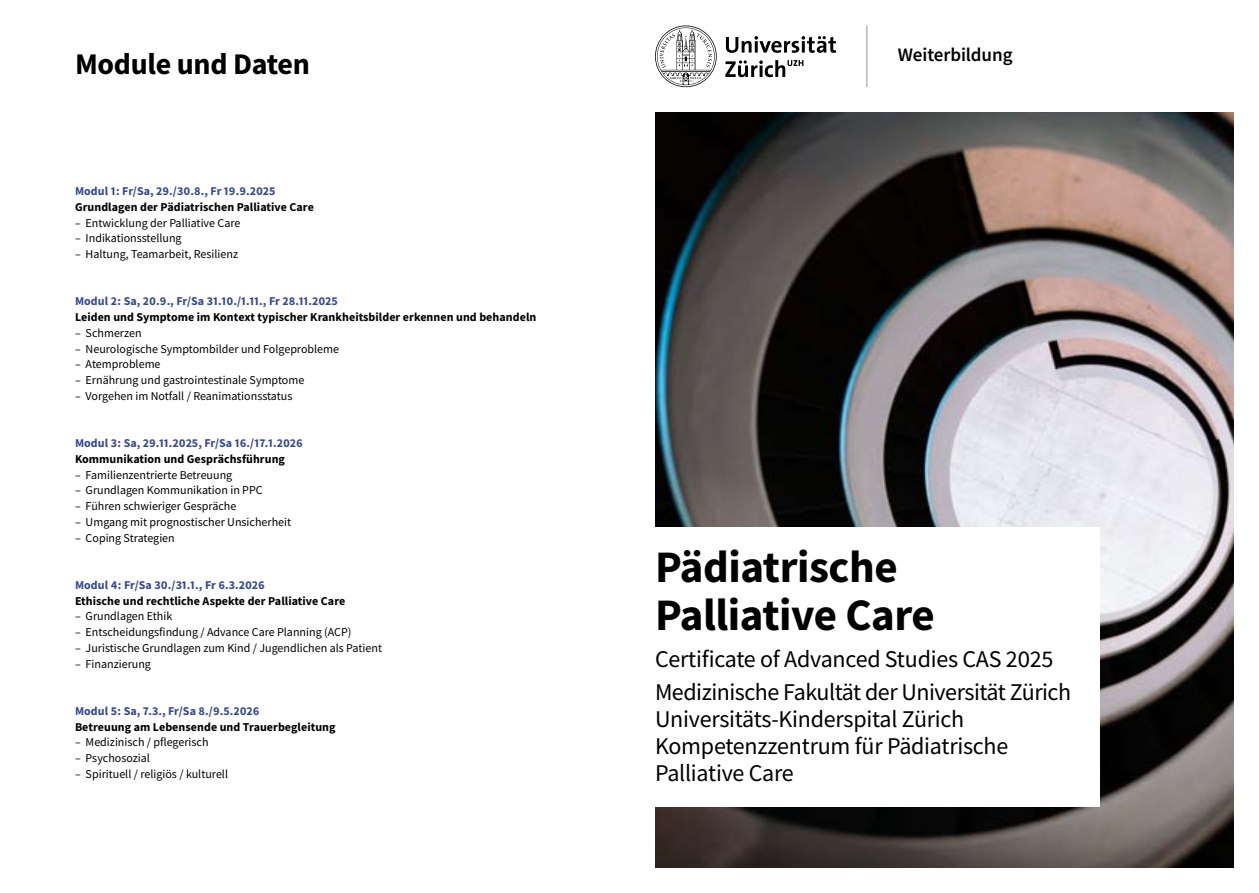
<style>
.page{position:relative;width:1259px;height:893px;background:#fff}
.page>*{position:absolute;margin:0;border:0;box-sizing:border-box;transform-origin:0 0}
.t1{font:700 45px/48px "Source Sans Pro";letter-spacing:-.01em;color:#000}
.t2{font:700 30px "Source Sans Pro";letter-spacing:-.01em;color:#000}
.t3{font:24px/27px "Source Sans Pro";letter-spacing:-.01em;color:#000}
.t4{font:600 19.05px "Source Sans Pro";letter-spacing:-.005em;color:#000}
.t5{font:12px "Source Sans Pro";color:#000}
.t6{font:700 12px "Source Sans Pro";letter-spacing:.005em;color:#000}
.t7{font:700 12px "Source Sans Pro";letter-spacing:.005em;color:#37498b}
</style>
<div class="page">
<img style="left:655px;top:113px;width:578px;height:754px">
<hr style="left:866px;top:26px;width:1px;height:61px;background:#959490">
<div style="left:629px;top:527px;width:471px;height:280px;background:#fff"></div>
<svg style="left:655px;top:26px;width:181px;height:61px"></svg>
<h2 class="t2" style="left:75px;top:43px;width:236px">Module und Daten</h2>
<p class="t7" style="left:75px;top:183px;width:202px">Modul 1: Fr/Sa, 29./30.8., Fr 19.9.2025</p>
<p class="t6" style="left:75px;top:199px;width:240px">Grundlagen der Pädiatrischen Palliative Care</p>
<p class="t5" style="left:75px;top:215px;width:167px">– Entwicklung der Palliative Care</p>
<p class="t5" style="left:75px;top:231px;width:108px">– Indikationsstellung</p>
<p class="t5" style="left:75px;top:247px;width:165px">– Haltung, Teamarbeit, Resilienz</p>
<p class="t7" style="left:75px;top:293px;width:264px">Modul 2: Sa, 20.9., Fr/Sa 31.10./1.11., Fr 28.11.2025</p>
<p class="t6" style="left:75px;top:309px;width:463px">Leiden und Symptome im Kontext typischer Krankheitsbilder erkennen und behandeln</p>
<p class="t5" style="left:75px;top:325px;width:68px">– Schmerzen</p>
<p class="t5" style="left:75px;top:341px;width:266px">– Neurologische Symptombilder und Folgeprobleme</p>
<p class="t5" style="left:75px;top:357px;width:87px">– Atemprobleme</p>
<p class="t5" style="left:75px;top:373px;width:231px">– Ernährung und gastrointestinale Symptome</p>
<p class="t5" style="left:75px;top:388px;width:219px">– Vorgehen im Notfall / Reanimationsstatus</p>
<p class="t7" style="left:75px;top:435px;width:229px">Modul 3: Sa, 29.11.2025, Fr/Sa 16./17.1.2026</p>
<p class="t6" style="left:75px;top:451px;width:211px">Kommunikation und Gesprächsführung</p>
<p class="t5" style="left:75px;top:467px;width:159px">– Familienzentrierte Betreuung</p>
<p class="t5" style="left:75px;top:483px;width:189px">– Grundlagen Kommunikation in PPC</p>
<p class="t5" style="left:75px;top:499px;width:163px">– Führen schwieriger Gespräche</p>
<p class="t5" style="left:75px;top:514px;width:218px">– Umgang mit prognostischer Unsicherheit</p>
<p class="t5" style="left:75px;top:530px;width:101px">– Coping Strategien</p>
<p class="t7" style="left:75px;top:577px;width:191px">Modul 4: Fr/Sa 30./31.1., Fr 6.3.2026</p>
<p class="t6" style="left:75px;top:593px;width:272px">Ethische und rechtliche Aspekte der Palliative Care</p>
<p class="t5" style="left:75px;top:609px;width:99px">– Grundlagen Ethik</p>
<p class="t5" style="left:75px;top:624px;width:278px">– Entscheidungsfindung / Advance Care Planning (ACP)</p>
<p class="t5" style="left:75px;top:640px;width:308px">– Juristische Grundlagen zum Kind / Jugendlichen als Patient</p>
<p class="t5" style="left:75px;top:656px;width:77px">– Finanzierung</p>
<p class="t7" style="left:75px;top:703px;width:186px">Modul 5: Sa, 7.3., Fr/Sa 8./9.5.2026</p>
<p class="t6" style="left:75px;top:718px;width:262px">Betreuung am Lebensende und Trauerbegleitung</p>
<p class="t5" style="left:75px;top:735px;width:135px">– Medizinisch / pflegerisch</p>
<p class="t5" style="left:75px;top:750px;width:77px">– Psychosozial</p>
<p class="t5" style="left:75px;top:766px;width:155px">– Spirituell / religiös / kulturell</p>
<h3 class="t4" style="left:897px;top:42px;width:116px">Weiterbildung</h3>
<h1 class="t1" style="left:655px;top:543px;width:281px">Pädiatrische<br>Palliative Care</h1>
<h3 class="t3" style="left:655px;top:642px;width:417px;line-height:33px">Certificate of Advanced Studies CAS 2025<br>Medizinische Fakultät der Universität Zürich</h3>
<h3 class="t3" style="left:655px;top:705px;width:355px">Universitäts-Kinderspital Zürich<br>Kompetenzzentrum für Pädiatrische<br>Palliative Care</h3>
</div>
